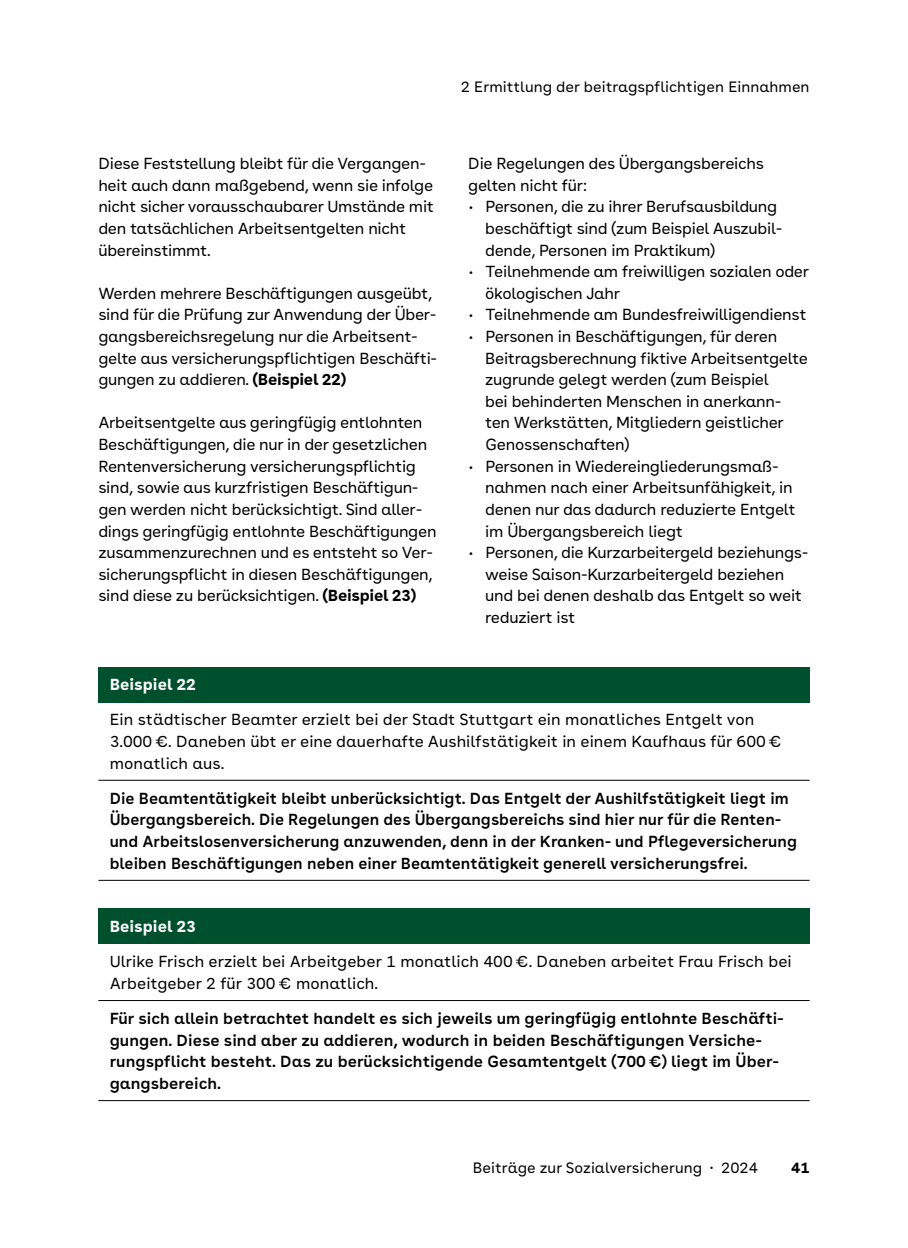
<style>
.page{position:relative;width:908px;height:1248px;background:#fff}
.page>*{position:absolute;margin:0;border:0;box-sizing:border-box;transform-origin:0 0}
.Innen-_und_Rückseite_Innen_Copy_8pt_135{font:16px/21.6px "AOK Buenos Aires Text";letter-spacing:-.02em;color:#000}
.Tabelle_ohne_Spalten_NEU_Tabelle_als_Tex{font:600 16px/21.6px "AOK Buenos Aires Text";color:#000}
.Tabelle_ohne_Spalten_NEU_Tabelle_als_Tex-2{font:16px/21.6px "AOK Buenos Aires Text";color:#000}
.Innen-_und_Rückseite_Innen_Copy_8pt_135_{font:16px/21.6px "AOK Buenos Aires Text";letter-spacing:-.02em;color:#000}
.Tabelle_ohne_Spalten_NEU_Tabelle_als_Tex-3{font:700 16px "AOK Buenos Aires Text";color:#fff}
.t1{font:15px "AOK Buenos Aires Text";color:#000}
.t2{font:700 15px "AOK Buenos Aires Text";color:#000}
.s1{font-weight:700}
</style>
<div class="page">
<div style="left:98px;top:666px;width:711px;height:36px;background:#00502e"></div>
<hr style="left:98px;top:779px;width:711px;height:1px;background:#000">
<hr style="left:98px;top:879px;width:711px;height:1px;background:#000">
<div style="left:98px;top:908px;width:711px;height:36px;background:#00502e"></div>
<hr style="left:98px;top:1000px;width:711px;height:1px;background:#000">
<hr style="left:98px;top:1100px;width:711px;height:1px;background:#000">
<p class="Innen-_und_Rückseite_Innen_Copy_8pt_135" style="left:98px;top:151px;width:337px">Diese Feststellung bleibt für die Vergangen&shy;heit auch dann maßgebend, wenn sie infolge nicht sicher vorausschaubarer Umstände mit den tatsächlichen Arbeitsentgelten nicht übereinstimmt.</p>
<p class="Innen-_und_Rückseite_Innen_Copy_8pt_135" style="left:98px;top:281px;width:340px">Werden mehrere Beschäftigungen ausgeübt, sind für die Prüfung zur Anwendung der Über&shy;gangsbereichsregelung nur die Arbeitsent&shy;gelte aus versicherungspflichtigen Beschäfti&shy;gungen zu addieren. <span class="s1">(Beispiel 22)</span></p>
<p class="Innen-_und_Rückseite_Innen_Copy_8pt_135" style="left:98px;top:410px;width:339px">Arbeitsentgelte aus geringfügig entlohnten Beschäftigungen, die nur in der gesetzlichen Rentenversicherung versicherungspflichtig sind, sowie aus kurzfristigen Beschäftigun&shy;gen werden nicht berücksichtigt. Sind aller&shy;dings geringfügig entlohnte Beschäftigungen zusammenzurechnen und es entsteht so Ver&shy;sicherungspflicht in diesen Beschäftigungen, sind diese zu berücksichtigen. <span class="s1">(Beispiel 23)</span></p>
<p class="t1" style="left:460px;top:74px;width:350px">2 Ermittlung der beitragspflichtigen Einnahmen</p>
<p class="Innen-_und_Rückseite_Innen_Copy_8pt_135_" style="left:468px;top:151px;width:297px">Die Regelungen des Übergangsbereichs gelten nicht für:</p>
<p class="Innen-_und_Rückseite_Innen_Copy_8pt_135" style="left:485px;top:194px;width:299px;text-indent:-16px">• Personen, die zu ihrer Berufsausbildung beschäftigt sind (zum Beispiel Auszubil&shy;dende, Personen im Praktikum)</p>
<p class="Innen-_und_Rückseite_Innen_Copy_8pt_135" style="left:485px;top:259px;width:325px;text-indent:-16px">• Teilnehmende am freiwilligen sozialen oder ökologischen Jahr</p>
<p class="Innen-_und_Rückseite_Innen_Copy_8pt_135" style="left:469px;top:302px;width:338px">• Teilnehmende am Bundesfreiwilligendienst</p>
<p class="Innen-_und_Rückseite_Innen_Copy_8pt_135" style="left:485px;top:324px;width:324px;text-indent:-16px">• Personen in Beschäftigungen, für deren Beitragsberechnung fiktive Arbeitsentgelte zugrunde gelegt werden (zum Beispiel<br>bei behinderten Menschen in anerkann&shy;ten Werkstätten, Mitgliedern geistlicher Genossenschaften)</p>
<p class="Innen-_und_Rückseite_Innen_Copy_8pt_135" style="left:485px;top:454px;width:312px;text-indent:-16px">• Personen in Wiedereingliederungsmaß&shy;nahmen nach einer Arbeitsunfähigkeit, in denen nur das dadurch reduzierte Entgelt im Übergangsbereich liegt</p>
<p class="Innen-_und_Rückseite_Innen_Copy_8pt_135" style="left:485px;top:540px;width:325px;text-indent:-16px">• Personen, die Kurzarbeitergeld beziehungs&shy;weise Saison-Kurzarbeitergeld beziehen und bei denen deshalb das Entgelt so weit reduziert ist</p>
<h2 class="Tabelle_ohne_Spalten_NEU_Tabelle_als_Tex-3" style="left:110px;top:670px;width:88px">Beispiel 22</h2>
<p class="Tabelle_ohne_Spalten_NEU_Tabelle_als_Tex-2" style="left:110px;top:707px;width:673px">Ein städtischer Beamter erzielt bei der Stadt Stuttgart ein monatliches Entgelt von<br>3.000€. Daneben übt er eine dauerhafte Aushilfstätigkeit in einem Kaufhaus für 600€ monatlich aus.</p>
<p class="Tabelle_ohne_Spalten_NEU_Tabelle_als_Tex" style="left:110px;top:785px;width:688px">Die Beamtentätigkeit bleibt unberücksichtigt. Das Entgelt der Aushilfstätigkeit liegt im Übergangsbereich. Die Regelungen des Übergangsbereichs sind hier nur für die Renten&shy;und Arbeitslosenversicherung anzuwenden, denn in der Kranken- und Pflegeversicherung bleiben Beschäftigungen neben einer Beamtentätigkeit generell versicherungsfrei.</p>
<h2 class="Tabelle_ohne_Spalten_NEU_Tabelle_als_Tex-3" style="left:110px;top:912px;width:88px">Beispiel 23</h2>
<p class="Tabelle_ohne_Spalten_NEU_Tabelle_als_Tex-2" style="left:110px;top:949px;width:683px">Ulrike Frisch erzielt bei Arbeitgeber 1 monatlich 400€. Daneben arbeitet Frau Frisch bei<br>Arbeitgeber 2 für 300€ monatlich.</p>
<p class="Tabelle_ohne_Spalten_NEU_Tabelle_als_Tex" style="left:110px;top:1005px;width:673px">Für sich allein betrachtet handelt es sich jeweils um geringfügig entlohnte Beschäfti&shy;gungen. Diese sind aber zu addieren, wodurch in beiden Beschäftigungen Versiche&shy;rungspflicht besteht. Das zu berücksichtigende Gesamtentgelt (700€) liegt im Über&shy;gangsbereich.</p>
<p class="t1" style="left:472px;top:1155px;width:286px">Beiträge zur Sozialversicherung · 2024</p>
<p class="t2" style="left:791px;top:1154px;width:20px">41</p>
</div>
